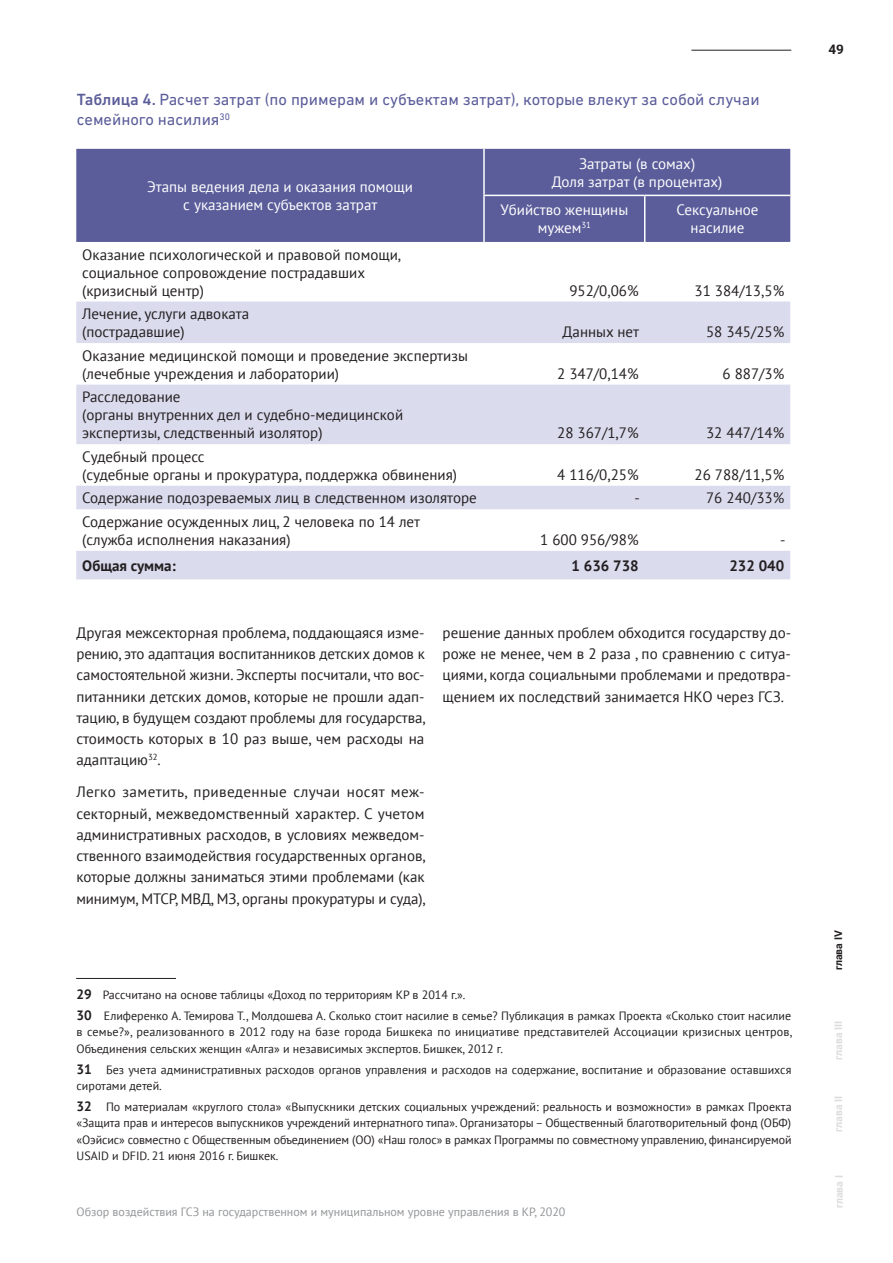
<style>
.page{position:relative;width:893px;height:1263px;background:#fff}
.page>*{position:absolute;margin:0;border:0;box-sizing:border-box;transform-origin:0 0}
.t1{font:16.5px/19.8px "DIN Next CYR";color:#5b5d9a}
.t2{font:15px/21.3px "PT Sans";color:#231f20;text-align:justify}
.t3{font:15px/18px "PT Sans";color:#fff;text-align:center}
.t4{font:700 15px "PT Sans";color:#231f20}
.t5{font:700 13.5px "Roboto";color:#231f20}
.t6{font:12px/16.5px "PT Sans";color:#231f20;text-align:justify}
.t7{font:12px "PT Sans";color:#939598}
.t8{font:700 10.5px "Roboto";color:#dcdddf}
.t9{font:700 10.5px "Roboto";color:#231f20}
.s1{font-weight:500}
.s2{font-weight:700;font-size:13.5px}
</style>
<div class="page">
<hr style="left:691px;top:50px;width:100px;height:1px;background:#231f20">
<div style="left:76px;top:149px;width:714px;height:93px;background:#5b5d9a"></div>
<svg style="left:76px;top:301px;width:714px;height:278px;fill:#dbdbee"></svg>
<hr style="left:483px;top:149px;width:2px;height:46px;background:#fff">
<hr style="left:483px;top:195px;width:162px;height:1px;background:#fff">
<hr style="left:483px;top:196px;width:2px;height:46px;background:#fff">
<hr style="left:645px;top:195px;width:145px;height:1px;background:#fff">
<hr style="left:644px;top:196px;width:1px;height:46px;background:#fff">
<hr style="left:76px;top:978px;width:100px;height:1px;background:#231f20">
<p class="t1" style="left:77px;top:90px;width:684px"><span class="s1">Таблица 4.</span> Расчет затрат (по примерам и субъектам затрат), которые влекут за собой случаи семейного насилия<sup>30</sup></p>
<p class="t3" style="left:147px;top:178px;width:267px">Этапы ведения дела и оказания помощи</p>
<p class="t3" style="left:183px;top:196px;width:196px">с указанием субъектов затрат</p>
<p class="t3" style="left:579px;top:154px;width:118px">Затраты (в сомах)</p>
<p class="t3" style="left:552px;top:172px;width:172px">Доля затрат (в процентах)</p>
<p class="t3" style="left:500px;top:201px;width:129px">Убийство женщины мужем<sup>31</sup></p>
<p class="t3" style="left:677px;top:201px;width:83px">Сексуальное</p>
<p class="t3" style="left:691px;top:219px;width:55px">насилие</p>
<p class="t2" style="left:82px;top:243px;width:320px">Оказание психологической и правовой помощи,</p>
<p class="t2" style="left:82px;top:261px;width:284px">социальное сопровождение пострадавших</p>
<p class="t2" style="left:82px;top:279px;width:123px">(кризисный центр)</p>
<p class="t2" style="left:569px;top:279px;width:71px">952/0,06%</p>
<p class="t2" style="left:695px;top:279px;width:91px">31 384/13,5%</p>
<p class="t2" style="left:82px;top:303px;width:169px">Лечение, услуги адвоката</p>
<p class="t2" style="left:82px;top:321px;width:104px">(пострадавшие)</p>
<p class="t2" style="left:563px;top:321px;width:78px">Данных нет</p>
<p class="t2" style="left:706px;top:321px;width:80px">58 345/25%</p>
<p class="t2" style="left:82px;top:346px;width:387px;line-height:18px">Оказание медицинской помощи и проведение экспертизы (лечебные учреждения и лаборатории)</p>
<p class="t2" style="left:557px;top:362px;width:83px">2 347/0,14%</p>
<p class="t2" style="left:722px;top:362px;width:63px">6 887/3%</p>
<p class="t2" style="left:82px;top:386px;width:100px">Расследование</p>
<p class="t2" style="left:82px;top:404px;width:322px">(органы внутренних дел и судебно-медицинской</p>
<p class="t2" style="left:82px;top:422px;width:242px">экспертизы, следственный изолятор)</p>
<p class="t2" style="left:557px;top:422px;width:83px">28 367/1,7%</p>
<p class="t2" style="left:706px;top:422px;width:80px">32 447/14%</p>
<p class="t2" style="left:82px;top:445px;width:124px">Судебный процесс</p>
<p class="t2" style="left:82px;top:463px;width:376px">(судебные органы и прокуратура, поддержка обвинения)</p>
<p class="t2" style="left:557px;top:463px;width:83px">4 116/0,25%</p>
<p class="t2" style="left:695px;top:463px;width:91px">26 788/11,5%</p>
<p class="t2" style="left:82px;top:487px;width:396px">Содержание подозреваемых лиц в следственном изоляторе</p>
<p class="t2" style="left:634px;top:487px;width:7px">-</p>
<p class="t2" style="left:706px;top:487px;width:80px">76 240/33%</p>
<p class="t2" style="left:82px;top:511px;width:339px">Содержание осужденных лиц, 2 человека по 14 лет</p>
<p class="t2" style="left:82px;top:529px;width:210px">(служба исполнения наказания)</p>
<p class="t2" style="left:540px;top:529px;width:100px">1 600 956/98%</p>
<p class="t2" style="left:780px;top:529px;width:7px">-</p>
<p class="t4" style="left:82px;top:556px;width:95px">Общая сумма:</p>
<p class="t4" style="left:572px;top:556px;width:69px">1 636 738</p>
<p class="t4" style="left:729px;top:556px;width:56px">232 040</p>
<p class="t2" style="left:76px;top:622px;width:351px">Другая межсекторная проблема, поддающаяся изме&shy;рению, это адаптация воспитанников детских домов к самостоятельной жизни. Эксперты посчитали, что вос&shy;питанники детских домов, которые не прошли адап&shy;тацию, в будущем создают проблемы для государства, стоимость которых в 10 раз выше, чем расходы на адаптацию<sup>32</sup>.</p>
<p class="t2" style="left:76px;top:781px;width:351px">Легко заметить, приведенные случаи носят меж&shy;секторный, межведомственный характер. С учетом административных расходов, в условиях межведом&shy;ственного взаимодействия государственных органов, которые должны заниматься этими проблемами (как минимум, МТСР, МВД, МЗ, органы прокуратуры и суда),</p>
<p class="t2" style="left:443px;top:622px;width:350px">решение данных проблем обходится государству до&shy;роже не менее, чем в 2 раза , по сравнению с ситуа&shy;циями, когда социальными проблемами и предотвра&shy;щением их последствий занимается НКО через ГСЗ.</p>
<p class="t6" style="left:77px;top:986px;width:390px"><span class="s2">29</span> Рассчитано на основе таблицы «Доход по территориям КР в 2014 г.».</p>
<p class="t6" style="left:77px;top:1007px;width:717px"><span class="s2">30</span> Елиференко А. Темирова Т., Молдошева А. Сколько стоит насилие в семье? Публикация в рамках Проекта «Сколько стоит насилие в семье?», реализованного в 2012 году на базе города Бишкека по инициативе представителей Ассоциации кризисных центров, Объединения сельских женщин «Алга» и независимых экспертов. Бишкек, 2012 г.</p>
<p class="t6" style="left:77px;top:1061px;width:716px"><span class="s2">31</span> Без учета административных расходов органов управления и расходов на содержание, воспитание и образование оставшихся сиротами детей.</p>
<p class="t6" style="left:77px;top:1098px;width:717px"><span class="s2">32</span> По материалам «круглого стола» «Выпускники детских социальных учреждений: реальность и возможности» в рамках Проекта «Защита прав и интересов выпускников учреждений интернатного типа». Организаторы – Общественный благотворительный фонд (ОБФ) «Оэйсис» совместно с Общественным объединением (ОО) «Наш голос» в рамках Программы по совместному управлению, финансируемой USAID и DFID. 21 июня 2016 г. Бишкек.</p>
<p class="t7" style="left:77px;top:1204px;width:490px">Обзор воздействия ГСЗ на государственном и муниципальном уровне управления в КР, 2020</p>
<p class="t5" style="left:828px;top:40px;width:17px">49</p>
<p class="t9" style="left:831px;top:970px;width:41px;rotate:-90deg">глава IV</p>
<p class="t8" style="left:831px;top:1060px;width:41px;rotate:-90deg">глава III</p>
<p class="t8" style="left:831px;top:1132px;width:38px;rotate:-90deg">глава II</p>
<p class="t8" style="left:832px;top:1208px;width:35px;rotate:-90deg">глава I</p>
</div>
